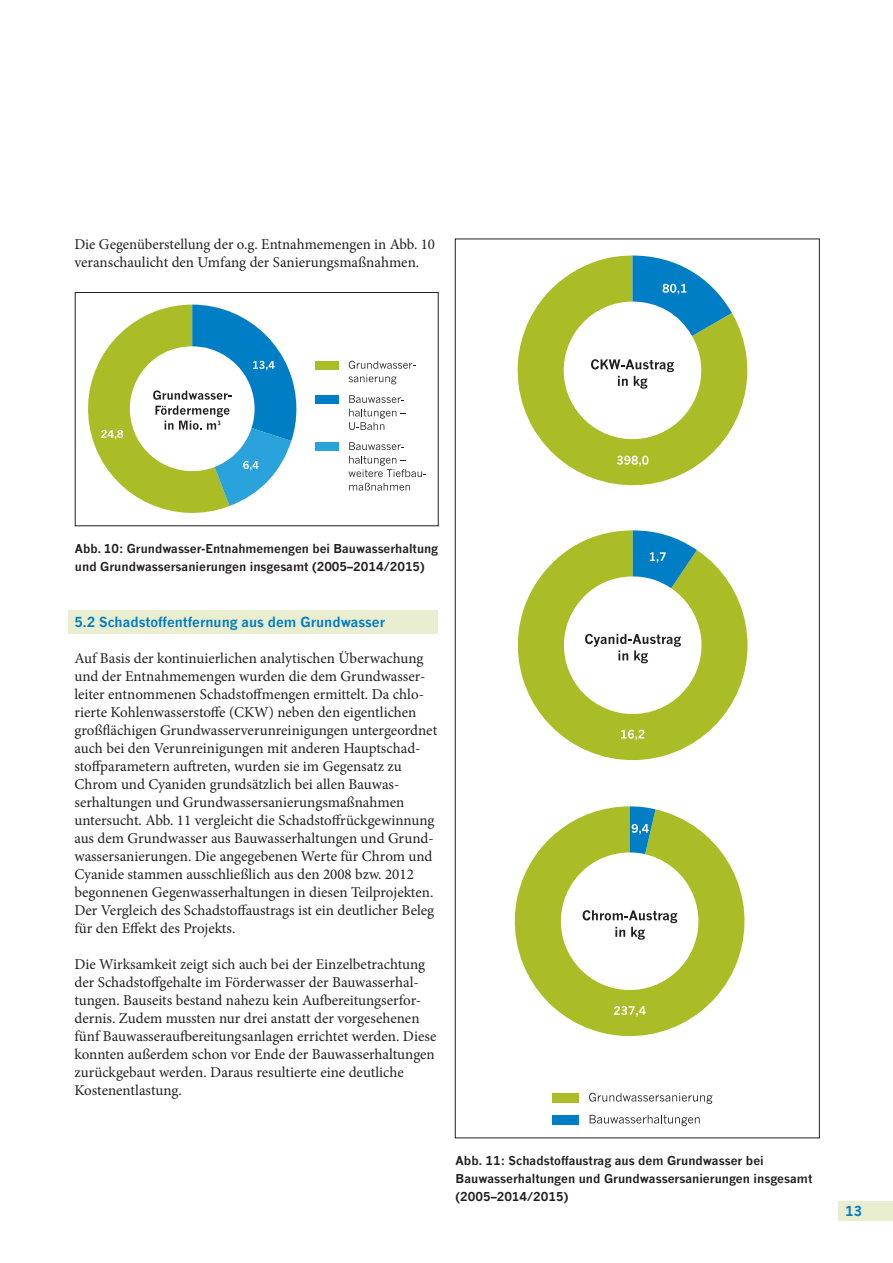
<style>
.page{position:relative;width:893px;height:1263px;background:#fff}
.page>*{position:absolute;margin:0;border:0;box-sizing:border-box;transform-origin:0 0}
.t1{font:15px/18px "Minion Pro";color:#231f20}
.t2{font:700 13.5px "News Gothic";color:#007cc2}
.t3{font:700 12px/18px "News Gothic";color:#231f20}
</style>
<div class="page">
<div style="left:838px;top:1201px;width:55px;height:19px;background:#eaeed0"></div>
<div style="left:68px;top:610px;width:369px;height:23px;background:#eaeed0"></div>
<svg style="left:349px;top:361px;width:67px;height:23px"></svg>
<div style="left:315px;top:361px;width:24px;height:8px;background:#aabd26"></div>
<svg style="left:349px;top:395px;width:55px;height:8px"></svg>
<svg style="left:349px;top:409px;width:57px;height:21px"></svg>
<div style="left:315px;top:395px;width:24px;height:9px;background:#007ec5"></div>
<svg style="left:88px;top:305px;width:208px;height:208px"></svg>
<svg style="left:349px;top:442px;width:55px;height:8px"></svg>
<svg style="left:348px;top:456px;width:78px;height:21px"></svg>
<svg style="left:349px;top:483px;width:61px;height:8px"></svg>
<div style="left:315px;top:442px;width:24px;height:9px;background:#2aa2db"></div>
<div style="left:75px;top:292px;width:364px;height:234px;border:1px solid #231f20"></div>
<svg style="left:589px;top:1093px;width:123px;height:11px"></svg>
<svg style="left:515px;top:834px;width:230px;height:203px;fill:#aabd26"></svg>
<svg style="left:614px;top:1006px;width:32px;height:11px"></svg>
<svg style="left:554px;top:806px;width:151px;height:191px"></svg>
<div style="left:552px;top:1093px;width:26px;height:9px;background:#aabd26"></div>
<svg style="left:590px;top:1115px;width:110px;height:11px"></svg>
<div style="left:552px;top:1115px;width:26px;height:9px;background:#007ec5"></div>
<svg style="left:517px;top:561px;width:230px;height:199px;fill:#aabd26"></svg>
<svg style="left:554px;top:530px;width:157px;height:193px"></svg>
<svg style="left:621px;top:730px;width:23px;height:10px"></svg>
<svg style="left:517px;top:286px;width:230px;height:200px;fill:#aabd26"></svg>
<svg style="left:554px;top:255px;width:178px;height:194px"></svg>
<svg style="left:617px;top:456px;width:31px;height:10px"></svg>
<p class="t1" style="left:74px;top:235px;width:362px">Die Gegenüberstellung der o.g. Entnahmemengen in Abb. 10 veranschaulicht den Umfang der Sanierungsmaßnahmen.</p>
<p class="t3" style="left:75px;top:540px;width:365px">Abb. 10: Grundwasser-Entnahmemengen bei Bauwasserhaltung und Grundwassersanierungen insgesamt (2005–2014/2015)</p>
<h2 class="t2" style="left:74px;top:613px;width:312px">5.2 Schadstoffentfernung aus dem Grundwasser</h2>
<p class="t1" style="left:74px;top:649px;width:364px">Auf Basis der kontinuierlichen analytischen Überwachung und der Entnahmemengen wurden die dem Grundwasser&shy;leiter entnommenen Schadstoffmengen ermittelt. Da chlo&shy;rierte Kohlenwasserstoffe (CKW) neben den eigentlichen großflächigen Grundwasserverunreinigungen untergeordnet auch bei den Verunreinigungen mit anderen Hauptschad&shy;stoffparametern auftreten, wurden sie im Gegensatz zu Chrom und Cyaniden grundsätzlich bei allen Bauwas&shy;serhaltungen und Grundwassersanierungsmaßnahmen untersucht. Abb. 11 vergleicht die Schadstoffrückgewinnung aus dem Grundwasser aus Bauwasserhaltungen und Grund&shy;wassersanierungen. Die angegebenen Werte für Chrom und Cyanide stammen ausschließlich aus den 2008 bzw. 2012 begonnenen Gegenwasserhaltungen in diesen Teilprojekten.<br>Der Vergleich des Schadstoffaustrags ist ein deutlicher Beleg für den Effekt des Projekts.</p>
<p class="t1" style="left:74px;top:955px;width:363px">Die Wirksamkeit zeigt sich auch bei der Einzelbetrachtung der Schadstoffgehalte im Förderwasser der Bauwasserhal&shy;tungen. Bauseits bestand nahezu kein Aufbereitungserfor&shy;dernis. Zudem mussten nur drei anstatt der vorgesehenen fünf Bauwasseraufbereitungsanlagen errichtet werden. Diese konnten außerdem schon vor Ende der Bauwasserhaltungen zurückgebaut werden. Daraus resultierte eine deutliche Kostenentlastung.</p>
<p class="t3" style="left:456px;top:1152px;width:358px">Abb. 11: Schadstoffaustrag aus dem Grundwasser bei<br>Bauwasserhaltungen und Grundwassersanierungen insgesamt (2005–2014/2015)</p>
<p class="t2" style="left:845px;top:1202px;width:19px">13</p>
</div>
